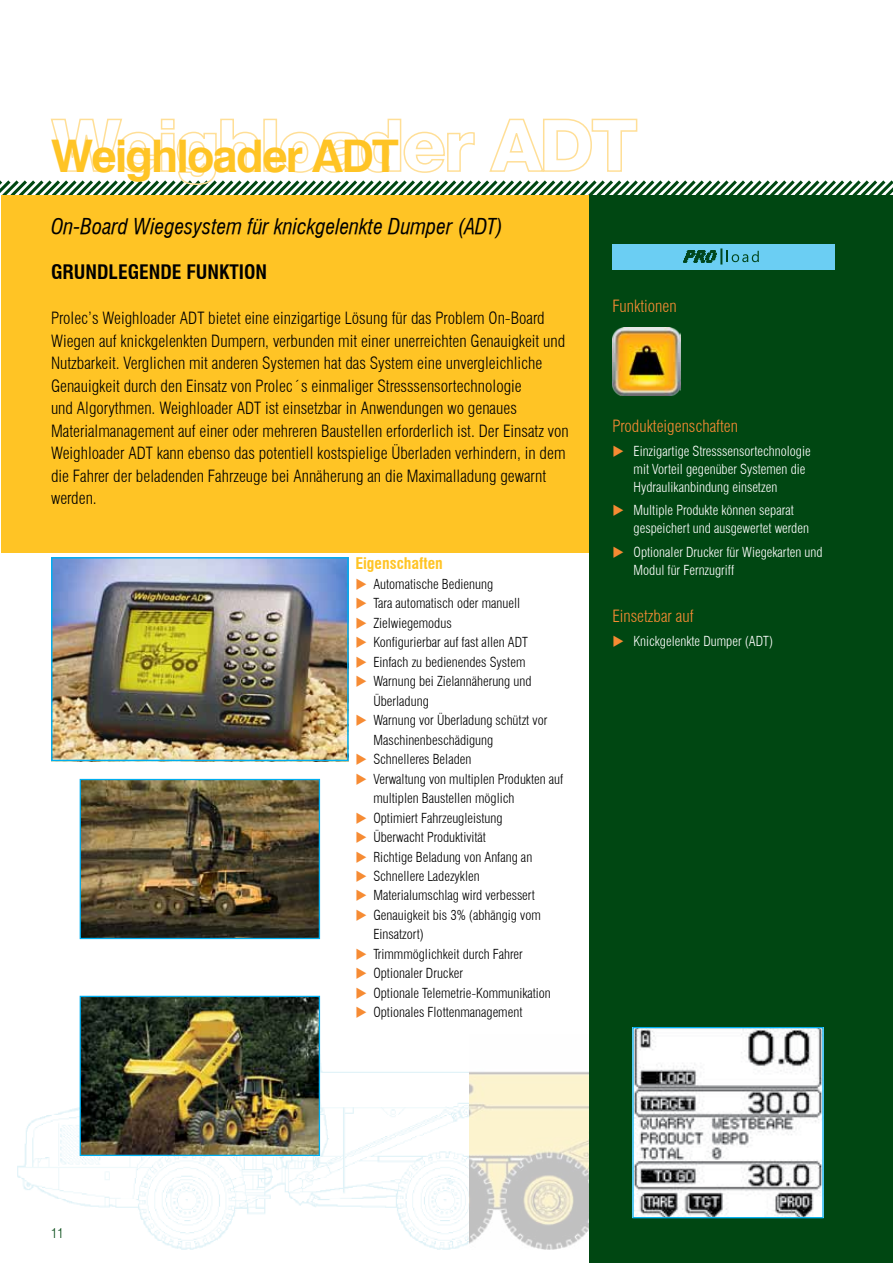
<style>
.page{position:relative;width:893px;height:1263px;background:#fff}
.page>*{position:absolute;margin:0;border:0;box-sizing:border-box;transform-origin:0 0}
.t1{font:700 45px "Swiss 721 BT";letter-spacing:-.04em;color:#ffc425}
.t2{font:21px "Swiss 721 Condensed Italic BT";color:#000}
.t3{font:700 condensed 19.5px "Swiss 721 BT";color:#000}
.t4{font:300 condensed 16.5px/22.5px "Swiss 721 BT";color:#000}
.t5{font:300 condensed 16.5px "Swiss 721 BT";color:#f68b33}
.t6{font:700 condensed 15.75px "Swiss 721 BT";color:#ffc425}
.t7{font:300 condensed 13.5px/19.5px "Swiss 721 BT";color:#000}
.t8{font:300 condensed 13.5px/18px "Swiss 721 BT";color:#fff}
.t9{font:300 condensed 13.5px "Swiss 721 BT";color:#004712}
.s1{color:#f68b33}
</style>
<div class="page">
<img style="left:54px;top:560px;width:292px;height:198px">
<img style="left:17px;top:1031px;width:452px;height:219px">
<img style="left:469px;top:1034px;width:121px;height:215px">
<img style="left:82px;top:998px;width:236px;height:156px">
<img style="left:82px;top:781px;width:236px;height:156px">
<svg style="left:0;top:118px;width:893px;height:78px"></svg>
<div style="left:1px;top:196px;width:640px;height:357px;background:#ffc425"></div>
<div style="left:590px;top:196px;width:303px;height:1067px;background:#004712"></div>
<div style="left:612px;top:244px;width:222px;height:25px;background:#6bcef3"></div>
<svg style="left:683px;top:248px;width:76px;height:16px"></svg>
<img style="left:612px;top:328px;width:68px;height:68px">
<div style="left:51px;top:557px;width:298px;height:204px;border:2px solid #00aeef"></div>
<div style="left:80px;top:779px;width:240px;height:160px;border:1px solid #00aeef"></div>
<div style="left:80px;top:996px;width:240px;height:160px;border:1px solid #00aeef"></div>
<img style="left:634px;top:1029px;width:188px;height:187px">
<div style="left:632px;top:1027px;width:192px;height:191px;border:1px solid #00aeef"></div>
<h1 class="t1" style="left:51px;top:129px;width:349px">Weighloader ADT</h1>
<p class="t2" style="left:51px;top:214px;width:453px">On-Board Wiegesystem für knickgelenkte Dumper (ADT)</p>
<p class="t3" style="left:51px;top:260px;width:218px">GRUNDLEGENDE FUNKTION</p>
<p class="t4" style="left:51px;top:307px;width:519px">Prolec’s Weighloader ADT bietet eine einzigartige Lösung für das Problem On-Board Wiegen auf knickgelenkten Dumpern, verbunden mit einer unerreichten Genauigkeit und Nutzbarkeit. Verglichen mit anderen Systemen hat das System eine unvergleichliche Genauigkeit durch den Einsatz von Prolec´s einmaliger Stresssensortechnologie<br>und Algorythmen. Weighloader ADT ist einsetzbar in Anwendungen wo genaues Materialmanagement auf einer oder mehreren Baustellen erforderlich ist. Der Einsatz von Weighloader ADT kann ebenso das potentiell kostspielige Überladen verhindern, in dem die Fahrer der beladenden Fahrzeuge bei Annäherung an die Maximalladung gewarnt werden.</p>
<p class="t6" style="left:355px;top:554px;width:89px">Eigenschaften</p>
<p class="t7" style="left:355px;top:574px;width:139px"><span class="s1">◆</span> Automatische Bedienung</p>
<p class="t7" style="left:355px;top:593px;width:166px"><span class="s1">◆</span> Tara automatisch oder manuell</p>
<p class="t7" style="left:355px;top:613px;width:98px"><span class="s1">◆</span> Zielwiegemodus</p>
<p class="t7" style="left:355px;top:632px;width:174px"><span class="s1">◆</span> Konfigurierbar auf fast allen ADT</p>
<p class="t7" style="left:355px;top:652px;width:172px"><span class="s1">◆</span> Einfach zu bedienendes System</p>
<p class="t7" style="left:373px;top:671px;width:160px;text-indent:-18px"><span class="s1">◆</span> Warnung bei Zielannäherung und<br>Überladung</p>
<p class="t7" style="left:373px;top:710px;width:175px;text-indent:-18px"><span class="s1">◆</span> Warnung vor Überladung schützt vor<br>Maschinenbeschädigung</p>
<p class="t7" style="left:355px;top:749px;width:118px"><span class="s1">◆</span> Schnelleres Beladen</p>
<p class="t7" style="left:373px;top:769px;width:191px;text-indent:-18px"><span class="s1">◆</span> Verwaltung von multiplen Produkten auf multiplen Baustellen möglich</p>
<p class="t7" style="left:355px;top:808px;width:149px"><span class="s1">◆</span> Optimiert Fahrzeugleistung</p>
<p class="t7" style="left:355px;top:827px;width:132px"><span class="s1">◆</span> Überwacht Produktivität</p>
<p class="t7" style="left:355px;top:847px;width:178px"><span class="s1">◆</span> Richtige Beladung von Anfang an</p>
<p class="t7" style="left:355px;top:866px;width:126px"><span class="s1">◆</span> Schnellere Ladezyklen</p>
<p class="t7" style="left:355px;top:886px;width:181px"><span class="s1">◆</span> Materialumschlag wird verbessert</p>
<p class="t7" style="left:373px;top:905px;width:169px;text-indent:-18px"><span class="s1">◆</span> Genauigkeit bis 3% (abhängig vom<br>Einsatzort)</p>
<p class="t7" style="left:355px;top:944px;width:169px"><span class="s1">◆</span> Trimmmöglichkeit durch Fahrer</p>
<p class="t7" style="left:355px;top:964px;width:109px"><span class="s1">◆</span> Optionaler Drucker</p>
<p class="t7" style="left:355px;top:983px;width:197px"><span class="s1">◆</span> Optionale Telemetrie-Kommunikation</p>
<p class="t7" style="left:355px;top:1003px;width:169px"><span class="s1">◆</span> Optionales Flottenmanagement</p>
<p class="t5" style="left:612px;top:296px;width:66px">Funktionen</p>
<p class="t5" style="left:612px;top:417px;width:127px">Produkteigenschaften</p>
<p class="t8" style="left:634px;top:442px;width:179px;text-indent:-21px"><span class="s1">◆</span> Einzigartige Stresssensortechnologie mit Vorteil gegenüber Systemen die<br>Hydraulikanbindung einsetzen</p>
<p class="t8" style="left:634px;top:502px;width:177px;text-indent:-21px"><span class="s1">◆</span> Multiple Produkte können separat gespeichert und ausgewertet werden</p>
<p class="t8" style="left:634px;top:543px;width:191px;text-indent:-21px"><span class="s1">◆</span> Optionaler Drucker für Wiegekarten und<br>Modul für Fernzugriff</p>
<p class="t5" style="left:612px;top:606px;width:83px">Einsetzbar auf</p>
<p class="t8" style="left:612px;top:632px;width:162px"><span class="s1">◆</span> Knickgelenkte Dumper (ADT)</p>
<p class="t9" style="left:51px;top:1225px;width:14px">11</p>
</div>
